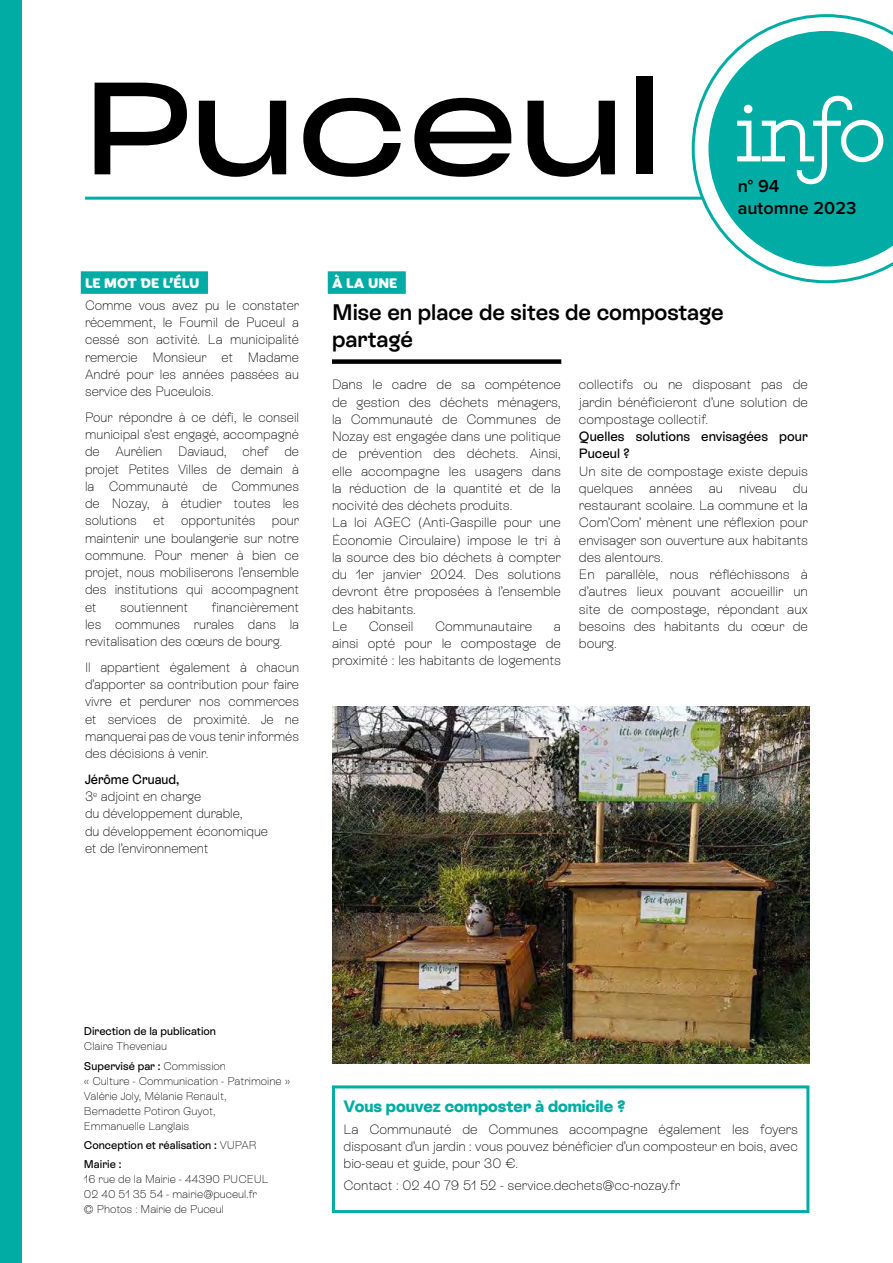
<style>
.page{position:relative;width:893px;height:1263px;background:#fff}
.page>*{position:absolute;margin:0;border:0;box-sizing:border-box;transform-origin:0 0}
.t1{font:129px "Sharp Grotesk Book 25";letter-spacing:-.005em;color:#000}
.t2{font:600 22.5px/27px "Rebond Grotesque";color:#000}
.t3{font:600 18px/21.6px "Proxima Nova";color:#000}
.t4{font:800 16.5px "Rebond Grotesque";color:#00aca3}
.t5{font:800 15px "Iskra";color:#fff}
.t6{font:100 13.5px/17.2px "Rebond Grotesque";color:#000;text-align:justify}
.t7{font:100 13.5px/17.2px "Rebond Grotesque";color:#000;text-align:justify;scale:.96 1}
.t8{font:500 13.5px/17.2px "Rebond Grotesque";color:#000}
.t9{font:100 11.25px/15px "Rebond Grotesque";color:#000}
.t10{font:500 11.25px/19.2px "Rebond Grotesque";color:#000}
.s1{font-family:"Gist Upright";font-weight:200;font-size:74.4px;color:#fff}
.s2{font-weight:500}
.s3{font-weight:100}
</style>
<div class="page">
<div style="left:81px;top:271px;width:127px;height:23px;background:#00aca3"></div>
<svg style="left:692px;top:14px;width:201px;height:269px"></svg>
<hr style="left:85px;top:197px;width:618px;height:3px;background:#00aca3">
<div style="left:0;top:0;width:21px;height:1263px;background:#00aca3"></div>
<div style="left:328px;top:271px;width:78px;height:23px;background:#00aca3"></div>
<div style="left:332px;top:359px;width:229px;height:5px;background:#000"></div>
<div style="left:332px;top:1085px;width:477px;height:128px;border:3px solid #00aca3"></div>
<img style="left:332px;top:706px;width:477px;height:357px">
<h1 class="t1" style="left:82px;top:16px;width:805px">Puceul <span class="s1">info</span></h1>
<h3 class="t3" style="left:738px;top:175px;width:120px">n° 94<br>automne 2023</h3>
<p class="t5" style="left:85px;top:272px;width:116px">LE MOT DE L’ÉLU</p>
<p class="t7" style="left:85px;top:296px;width:224px">Comme vous avez pu le constater récemment, le Fournil de Puceul a cessé son activité. La municipalité remercie Monsieur et Madame André pour les années passées au service des Puceulois.</p>
<p class="t7" style="left:85px;top:408px;width:224px">Pour répondre à ce défi, le conseil municipal s’est engagé, accompagné de Aurélien Daviaud, chef de projet Petites Villes de demain à la Communauté de Communes de Nozay, à étudier toutes les solutions et opportunités pour maintenir une boulangerie sur notre commune. Pour mener à bien ce projet, nous mobiliserons l’ensemble des institutions qui accompagnent et</p>
<p class="t7" style="left:85px;top:598px;width:224px;text-indent:127px">financièrement les communes rurales dans la revitalisation des cœurs de bourg.</p>
<p class="t7" style="left:85px;top:658px;width:224px">Il appartient également à chacun d’apporter sa contribution pour faire vivre et perdurer nos commerces et services de proximité. Je ne manquerai pas de vous tenir informés des décisions à venir.</p>
<p class="t7" style="left:85px;top:770px;width:192px;text-align:left"><span class="s2">Jérôme Cruaud,<br></span>3<sup>e</sup> adjoint en charge<br>du développement durable,<br>du développement économique et de l’environnement</p>
<p class="t7" style="left:120px;top:598px;width:72px">soutiennent</p>
<p class="t5" style="left:332px;top:272px;width:67px">À LA UNE</p>
<h2 class="t2" style="left:332px;top:297px;width:393px">Mise en place de sites de compostage partagé</h2>
<p class="t6" style="left:332px;top:376px;width:230px;text-align:left">Dans le cadre de sa compétence de gestion des déchets ménagers, la Communauté de Communes de<br>Nozay est engagée dans une politique de prévention des déchets. Ainsi, elle accompagne les usagers dans la réduction de la quantité et de la nocivité des déchets produits.<br>La loi AGEC (Anti-Gaspille pour une<br>Économie Circulaire) impose le tri à la source des bio déchets à compter du 1er janvier 2024. Des solutions devront être proposées à l’ensemble des habitants.<br>Le</p>
<p class="t6" style="left:579px;top:376px;width:230px">collectifs ou ne disposant pas de jardin bénéficieront d’une solution de compostage collectif.</p>
<p class="t8" style="left:579px;top:427px;width:230px">Quelles solutions envisagées pour<br>Puceul ?</p>
<p class="t6" style="left:579px;top:462px;width:230px;text-align:left">Un site de compostage existe depuis quelques années au niveau du restaurant scolaire. La commune et la<br>Com’Com’ mènent une réflexion pour envisager son ouverture aux habitants des alentours.<br>En parallèle, nous réfléchissons à d’autres lieux pouvant accueillir un site de compostage, répondant aux besoins des habitants du cœur de bourg.</p>
<p class="t6" style="left:369px;top:617px;width:46px">Conseil</p>
<p class="t6" style="left:435px;top:617px;width:99px">Communautaire</p>
<p class="t6" style="left:332px;top:617px;width:230px;text-indent:222px">a ainsi opté pour le compostage de proximité : les habitants de logements</p>
<p class="t10" style="left:84px;top:1021px;width:134px">Direction de la publication</p>
<p class="t9" style="left:84px;top:1036px;width:143px;line-height:19.2px">Claire Theveniau<br><span class="s2">Supervisé par :</span> Commission</p>
<p class="t9" style="left:84px;top:1073px;width:208px">« Culture - Communication - Patrimoine »<br>Valérie Joly, Mélanie Renault,<br>Bernadette Potiron Guyot,<br>Emmanuelle Langlais</p>
<p class="t10" style="left:84px;top:1135px;width:174px">Conception et réalisation : <span class="s3">VUPAR<br></span>Mairie :</p>
<p class="t9" style="left:84px;top:1171px;width:186px">16 rue de la Mairie - 44390 PUCEUL<br>02 40 51 35 54 - mairie@puceul.fr © Photos : Mairie de Puceul</p>
<p class="t4" style="left:343px;top:1095px;width:284px">Vous pouvez composter à domicile ?</p>
<p class="t6" style="left:343px;top:1120px;width:456px">La Communauté de Communes accompagne également les foyers disposant d’un jardin : vous pouvez bénéficier d’un composteur en bois, avec bio-seau et guide, pour 30 €.</p>
<p class="t6" style="left:343px;top:1176px;width:338px">Contact : 02 40 79 51 52 - service.dechets@cc-nozay.fr</p>
</div>
